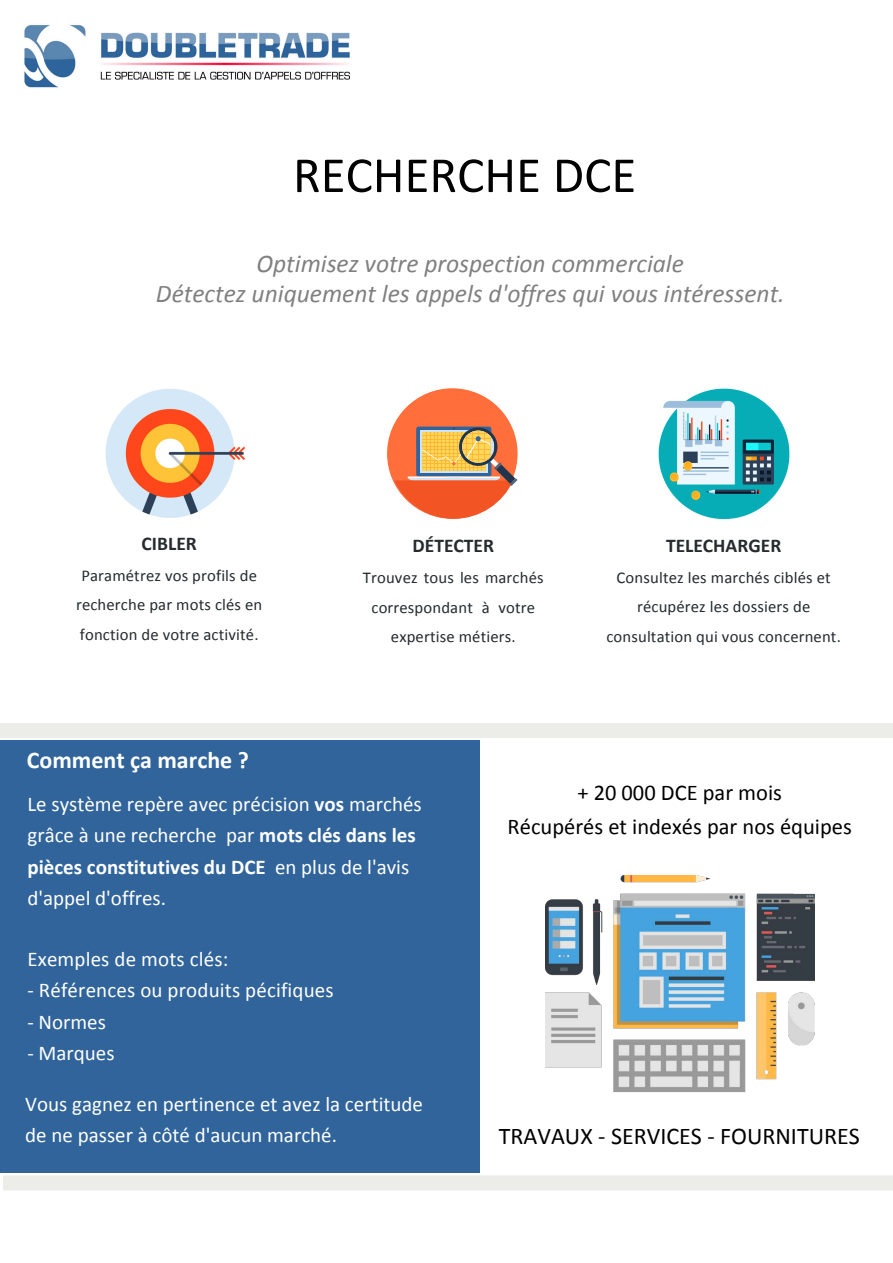
<style>
.page{position:relative;width:893px;height:1263px;background:#fff}
.page>*{position:absolute;margin:0;border:0;box-sizing:border-box;transform-origin:0 0}
.t1{font:51px "Calibri";color:#000}
.t2{font:italic 25.5px/30.6px "Calibri";color:#808080;text-align:center}
.t3{font:24px "Calibri";color:#000}
.t4{font:700 24px "Calibri";color:#fff}
.t5{font:22.5px/33.8px "Calibri";color:#000;text-align:center}
.t6{font:21px/31.5px "Calibri";color:#fff}
.t7{font:700 19.5px "Calibri";color:#262b2e}
.t8{font:700 19.5px "Calibri";color:#262b2e}
.t9{font:16.5px/29.7px "Calibri";letter-spacing:.01em;color:#262b2e;text-align:center}
.s1{font-weight:700}
</style>
<div class="page">
<div style="left:0;top:740px;width:479px;height:433px;background:#30649b"></div>
<div style="left:0;top:723px;width:893px;height:15px;background:#ecede9"></div>
<div style="left:387px;top:388px;width:131px;height:131px;background:#ff6e3b;border-radius:50%"></div>
<svg style="left:394px;top:426px;width:123px;height:93px"></svg>
<div style="left:3px;top:1175px;width:889px;height:15px;background:#ecede9"></div>
<img style="left:105px;top:389px;width:140px;height:129px">
<img style="left:658px;top:388px;width:131px;height:132px">
<img style="left:545px;top:875px;width:270px;height:217px">
<img style="left:24px;top:25px;width:327px;height:63px">
<h1 class="t1" style="left:293px;top:143px;width:345px">RECHERCHE DCE</h1>
<p class="t2" style="left:156px;top:247px;width:630px">Optimisez votre prospection commerciale<br>Détectez uniquement les appels d'offres qui vous intéressent.</p>
<p class="t7" style="left:142px;top:531px;width:57px">CIBLER</p>
<p class="t9" style="left:76px;top:560px;width:188px">Paramétrez vos profils de recherche par mots clés en fonction de votre activité.</p>
<p class="t4" style="left:27px;top:745px;width:224px">Comment ça marche ?</p>
<p class="t7" style="left:413px;top:533px;width:83px">DÉTECTER</p>
<p class="t9" style="left:363px;top:563px;width:182px">Trouvez tous les marchés correspondant à votre expertise métiers.</p>
<p class="t8" style="left:666px;top:533px;width:117px">TELECHARGER</p>
<p class="t9" style="left:606px;top:562px;width:236px">Consultez les marchés ciblés et récupérez les dossiers de consultation qui vous concernent.</p>
<p class="t6" style="left:27px;top:788px;width:396px">Le système repère avec précision <span class="s1">vos</span> marchés grâce à une recherche par <span class="s1">mots clés</span> <span class="s1">dans les pièces constitutives du DCE</span> en plus de l'avis d'appel d'offres.</p>
<p class="t6" style="left:27px;top:943px;width:203px">Exemples de mots clés:</p>
<p class="t6" style="left:27px;top:975px;width:308px">- Références ou produits pécifiques</p>
<p class="t6" style="left:27px;top:1006px;width:80px">- Normes</p>
<p class="t6" style="left:27px;top:1038px;width:89px">- Marques</p>
<p class="t6" style="left:25px;top:1088px;width:399px">Vous gagnez en pertinence et avez la certitude de ne passer à côté d'aucun marché.</p>
<p class="t5" style="left:508px;top:776px;width:346px">+ 20 000 DCE par mois<br>Récupérés et indexés par nos équipes</p>
<p class="t3" style="left:499px;top:1121px;width:363px">TRAVAUX - SERVICES - FOURNITURES</p>
</div>
